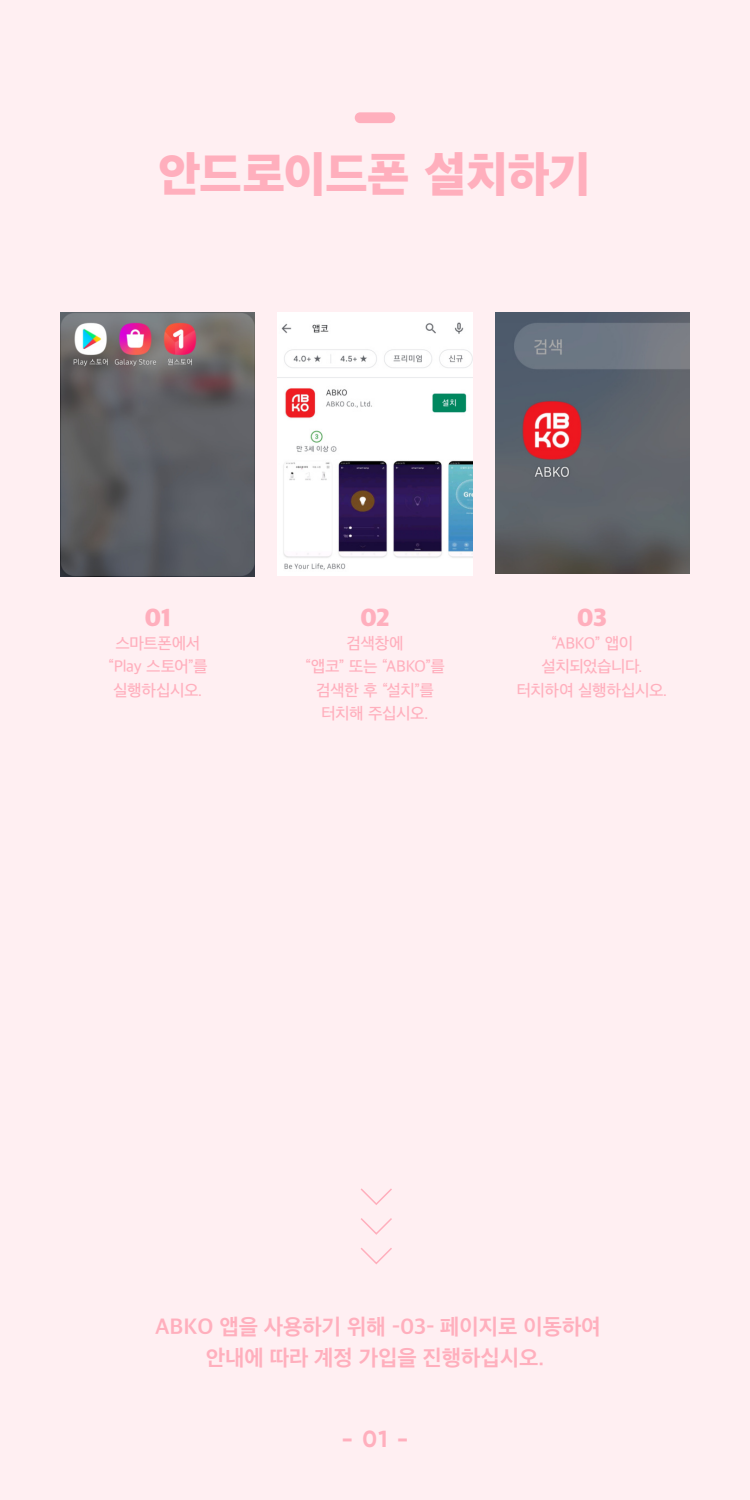
<style>
.page{position:relative;width:750px;height:1500px;background:#ffeff2}
.page>*{position:absolute;margin:0;border:0;box-sizing:border-box;transform-origin:0 0}
.t1{font:45.75px "SD Gothic Neoa i Hv";letter-spacing:-.01em;color:#ffafbd}
.t2{font:23.25px "SD Gothic Neoa i Hv";color:#ffafbd}
.t3{font:700 23.25px "Gilroy";color:#ffafbd}
.t4{font:21px/31.8px "SD Gothic Neoa g Bd";color:#ffafbd;text-align:center}
.t5{font:15.75px/23.2px "SD Gothic Neoa e Md";letter-spacing:-.03em;color:#ffafbd;text-align:center}
</style>
<div class="page">
<svg style="left:360px;top:1248px;width:32px;height:17px"></svg>
<svg style="left:361px;top:1218px;width:31px;height:17px"></svg>
<svg style="left:360px;top:1188px;width:32px;height:17px"></svg>
<svg style="left:355px;top:112px;width:40px;height:11px"></svg>
<img style="left:60px;top:313px;width:194px;height:263px">
<img style="left:495px;top:313px;width:194px;height:261px">
<img style="left:278px;top:313px;width:194px;height:263px">
<h1 class="t1" style="left:158px;top:151px;width:434px">안드로이드폰 설치하기</h1>
<h2 class="t2" style="left:145px;top:606px;width:28px">01</h2>
<p class="t5" style="left:108px;top:632px;width:101px">스마트폰에서 “Play 스토어”를 실행하십시오.</p>
<h2 class="t2" style="left:361px;top:606px;width:31px">02</h2>
<p class="t5" style="left:305px;top:632px;width:141px">검색창에<br>“앱코” 또는 “ABKO”를 검색한 후 “설치”를 터치해 주십시오.</p>
<h2 class="t2" style="left:577px;top:606px;width:31px">03</h2>
<p class="t5" style="left:517px;top:632px;width:153px">“ABKO” 앱이 설치되었습니다. 터치하여 실행하십시오.</p>
<h3 class="t4" style="left:155px;top:1310px;width:447px">ABKO 앱을 사용하기 위해 -03- 페이지로 이동하여 안내에 따라 계정 가입을 진행하십시오.</h3>
<h2 class="t3" style="left:342px;top:1429px;width:68px">- 01 -</h2>
</div>
